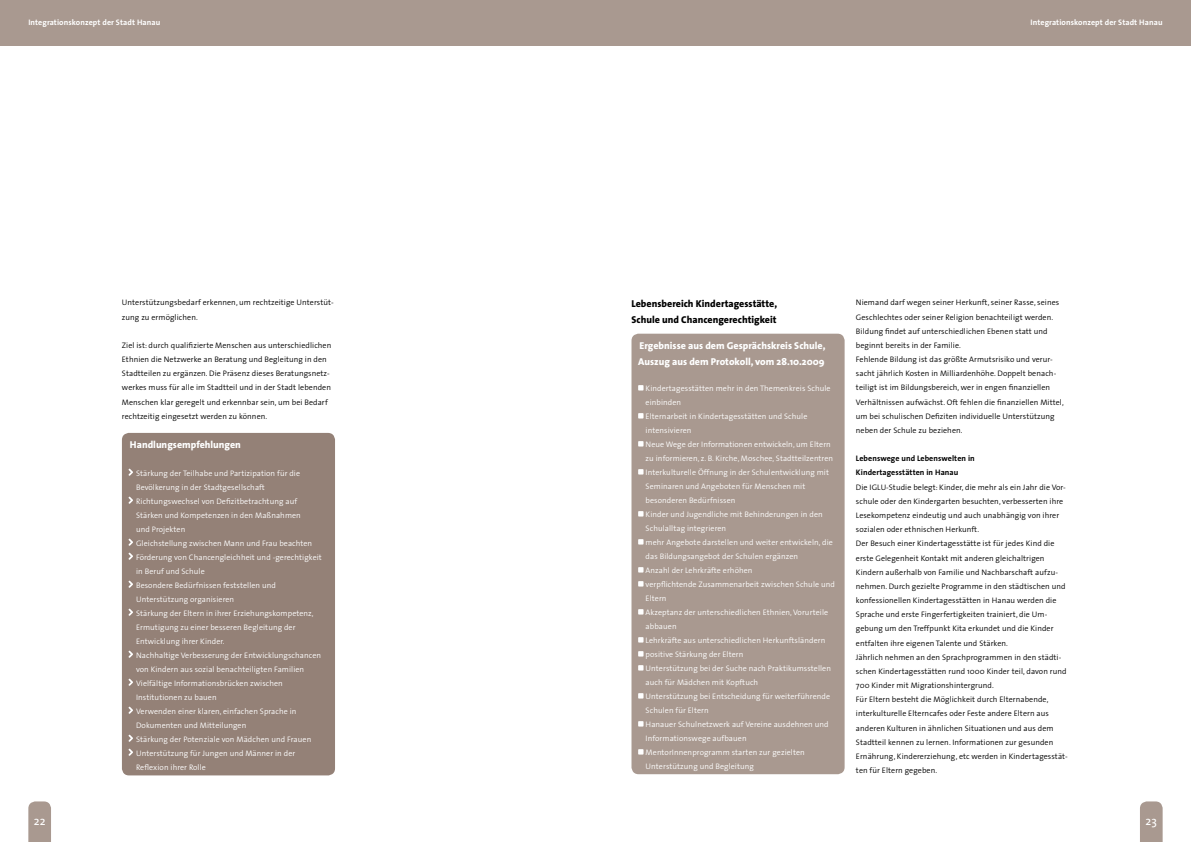
<style>
.page{position:relative;width:1191px;height:842px;background:#fff}
.page>*{position:absolute;margin:0;border:0;box-sizing:border-box;transform-origin:0 0}
.t1{font:12px "The Sans";color:#fff}
.t2{font:800 10px/16px "The Sans";color:#fff}
.t3{font:800 10px/16px "The Sans";color:#000}
.t4{font:300 8px/14.2px "The Sans";letter-spacing:.01em;color:#000}
.t5{font:300 8px/14px "The Sans";letter-spacing:.01em;color:#fff}
.t6{font:700 8px "The Sans";letter-spacing:.01em;color:#fff}
.t7{font:700 8px/14.2px "The Sans";letter-spacing:.01em;color:#000}
</style>
<div class="page">
<div style="left:0;top:0;width:595px;height:45px;background:#a99990"></div>
<svg style="left:28px;top:801px;width:23px;height:41px"></svg>
<div style="left:595px;top:0;width:596px;height:45px;background:#a99990"></div>
<svg style="left:1140px;top:801px;width:22px;height:41px"></svg>
<div style="left:122px;top:433px;width:213px;height:342px;background:#948177;border-radius:7px"></div>
<svg style="left:128px;top:468px;width:5px;height:8px"></svg>
<svg style="left:128px;top:496px;width:5px;height:8px"></svg>
<svg style="left:128px;top:538px;width:5px;height:8px"></svg>
<svg style="left:128px;top:552px;width:5px;height:8px"></svg>
<svg style="left:128px;top:580px;width:5px;height:8px"></svg>
<svg style="left:128px;top:608px;width:5px;height:8px"></svg>
<svg style="left:128px;top:650px;width:5px;height:8px"></svg>
<svg style="left:128px;top:678px;width:5px;height:8px"></svg>
<svg style="left:128px;top:706px;width:5px;height:8px"></svg>
<svg style="left:128px;top:734px;width:5px;height:8px"></svg>
<svg style="left:128px;top:748px;width:5px;height:8px"></svg>
<div style="left:631px;top:334px;width:213px;height:440px;background:#a99990;border-radius:7px"></div>
<svg style="left:638px;top:385px;width:5px;height:5px"></svg>
<svg style="left:638px;top:413px;width:5px;height:5px"></svg>
<svg style="left:638px;top:441px;width:5px;height:5px"></svg>
<svg style="left:638px;top:469px;width:5px;height:5px"></svg>
<svg style="left:638px;top:511px;width:5px;height:5px"></svg>
<svg style="left:638px;top:539px;width:5px;height:5px"></svg>
<svg style="left:638px;top:567px;width:5px;height:5px"></svg>
<svg style="left:638px;top:581px;width:5px;height:5px"></svg>
<svg style="left:638px;top:609px;width:5px;height:5px"></svg>
<svg style="left:638px;top:637px;width:5px;height:5px"></svg>
<svg style="left:638px;top:651px;width:5px;height:5px"></svg>
<svg style="left:638px;top:665px;width:5px;height:5px"></svg>
<svg style="left:638px;top:693px;width:5px;height:5px"></svg>
<svg style="left:638px;top:721px;width:5px;height:5px"></svg>
<svg style="left:638px;top:749px;width:5px;height:5px"></svg>
<p class="t6" style="left:28px;top:15px;width:133px">Integrationskonzept der Stadt Hanau</p>
<p class="t6" style="left:1030px;top:15px;width:133px">Integrationskonzept der Stadt Hanau</p>
<p class="t4" style="left:122px;top:295px;width:213px">Unterstützungsbedarf erkennen, um rechtzeitige Unterstüt&shy;zung zu ermöglichen.</p>
<p class="t4" style="left:122px;top:338px;width:211px">Ziel ist: durch qualifizierte Menschen aus unterschiedlichen Ethnien die Netzwerke an Beratung und Begleitung in den Stadtteilen zu ergänzen. Die Präsenz dieses Beratungsnetz&shy;werkes muss für alle im Stadtteil und in der Stadt lebenden Menschen klar geregelt und erkennbar sein, um bei Bedarf rechtzeitig eingesetzt werden zu können.</p>
<p class="t2" style="left:130px;top:436px;width:112px">Handlungsempfehlungen</p>
<p class="t5" style="left:136px;top:466px;width:187px">Stärkung der Teilhabe und Partizipation für die Bevölkerung in der Stadtgesellschaft Richtungswechsel von Defizitbetrachtung auf Stärken und Kompetenzen in den Maßnahmen<br>und Projekten<br>Gleichstellung zwischen Mann und Frau beachten Förderung von Chancengleichheit und -gerechtigkeit in Beruf und Schule<br>Besondere Bedürfnissen feststellen und Unterstützung organisieren<br>Stärkung der Eltern in ihrer Erziehungskompetenz, Ermutigung zu einer besseren Begleitung der Entwicklung ihrer Kinder.<br>Nachhaltige Verbesserung der Entwicklungschancen von Kindern aus sozial benachteiligten Familien Vielfältige Informationsbrücken zwischen Institutionen zu bauen<br>Verwenden einer klaren, einfachen Sprache in Dokumenten und Mitteilungen<br>Stärkung der Potenziale von Mädchen und Frauen Unterstützung für Jungen und Männer in der Reflexion ihrer Rolle</p>
<p class="t3" style="left:631px;top:295px;width:147px">Lebensbereich Kindertagesstätte,<br>Schule und Chancengerechtigkeit</p>
<p class="t4" style="left:856px;top:295px;width:209px">Niemand darf wegen seiner Herkunft, seiner Rasse, seines Geschlechtes oder seiner Religion benachteiligt werden.<br>Bildung findet auf unterschiedlichen Ebenen statt und beginnt bereits in der Familie.<br>Fehlende Bildung ist das größte Armutsrisiko und verur&shy;sacht jährlich Kosten in Milliardenhöhe. Doppelt benach&shy;teiligt ist im Bildungsbereich, wer in engen finanziellen Verhältnissen aufwächst. Oft fehlen die finanziellen Mittel, um bei schulischen Defiziten individuelle Unterstützung neben der Schule zu beziehen.</p>
<p class="t7" style="left:856px;top:451px;width:120px">Lebenswege und Lebenswelten in<br>Kindertagesstätten in Hanau</p>
<p class="t4" style="left:856px;top:480px;width:213px">Die IGLU-Studie belegt: Kinder, die mehr als ein Jahr die Vor&shy;schule oder den Kindergarten besuchten, verbesserten ihre Lesekompetenz eindeutig und auch unabhängig von ihrer sozialen oder ethnischen Herkunft.<br>Der Besuch einer Kindertagesstätte ist für jedes Kind die erste Gelegenheit Kontakt mit anderen gleichaltrigen Kindern außerhalb von Familie und Nachbarschaft aufzu&shy;nehmen. Durch gezielte Programme in den städtischen und konfessionellen Kindertagesstätten in Hanau werden die Sprache und erste Fingerfertigkeiten trainiert, die Um&shy;gebung um den Treffpunkt Kita erkundet und die Kinder entfalten ihre eigenen Talente und Stärken.<br>Jährlich nehmen an den Sprachprogrammen in den städti&shy;schen Kindertagesstätten rund 1000 Kinder teil, davon rund 700 Kinder mit Migrationshintergrund.<br>Für Eltern besteht die Möglichkeit durch Elternabende, interkulturelle Elterncafes oder Feste andere Eltern aus anderen Kulturen in ähnlichen Situationen und aus dem Stadtteil kennen zu lernen. Informationen zur gesunden Ernährung, Kindererziehung, etc werden in Kindertagesstät&shy;ten für Eltern gegeben.</p>
<p class="t2" style="left:638px;top:337px;width:189px">Ergebnisse aus dem Gesprächskreis Schule,<br>Auszug aus dem Protokoll, vom 28.10.2009</p>
<p class="t5" style="left:645px;top:381px;width:191px">Kindertagesstätten mehr in den Themenkreis Schule einbinden<br>Elternarbeit in Kindertagesstätten und Schule intensivieren<br>Neue Wege der Informationen entwickeln, um Eltern zu informieren, z. B. Kirche, Moschee, Stadtteilzentren Interkulturelle Öffnung in der Schulentwicklung mit Seminaren und Angeboten für Menschen mit besonderen Bedürfnissen<br>Kinder und Jugendliche mit Behinderungen in den Schulalltag integrieren<br>mehr Angebote darstellen und weiter entwickeln, die das Bildungsangebot der Schulen ergänzen<br>Anzahl der Lehrkräfte erhöhen<br>verpflichtende Zusammenarbeit zwischen Schule und Eltern<br>Akzeptanz der unterschiedlichen Ethnien, Vorurteile abbauen<br>Lehrkräfte aus unterschiedlichen Herkunftsländern positive Stärkung der Eltern<br>Unterstützung bei der Suche nach Praktikumsstellen auch für Mädchen mit Kopftuch<br>Unterstützung bei Entscheidung für weiterführende Schulen für Eltern<br>Hanauer Schulnetzwerk auf Vereine ausdehnen und Informationswege aufbauen<br>MentorInnenprogramm starten zur gezielten Unterstützung und Begleitung</p>
<h1 class="t1" style="left:34px;top:811px;width:13px">22</h1>
<h1 class="t1" style="left:1145px;top:811px;width:13px">23</h1>
</div>
